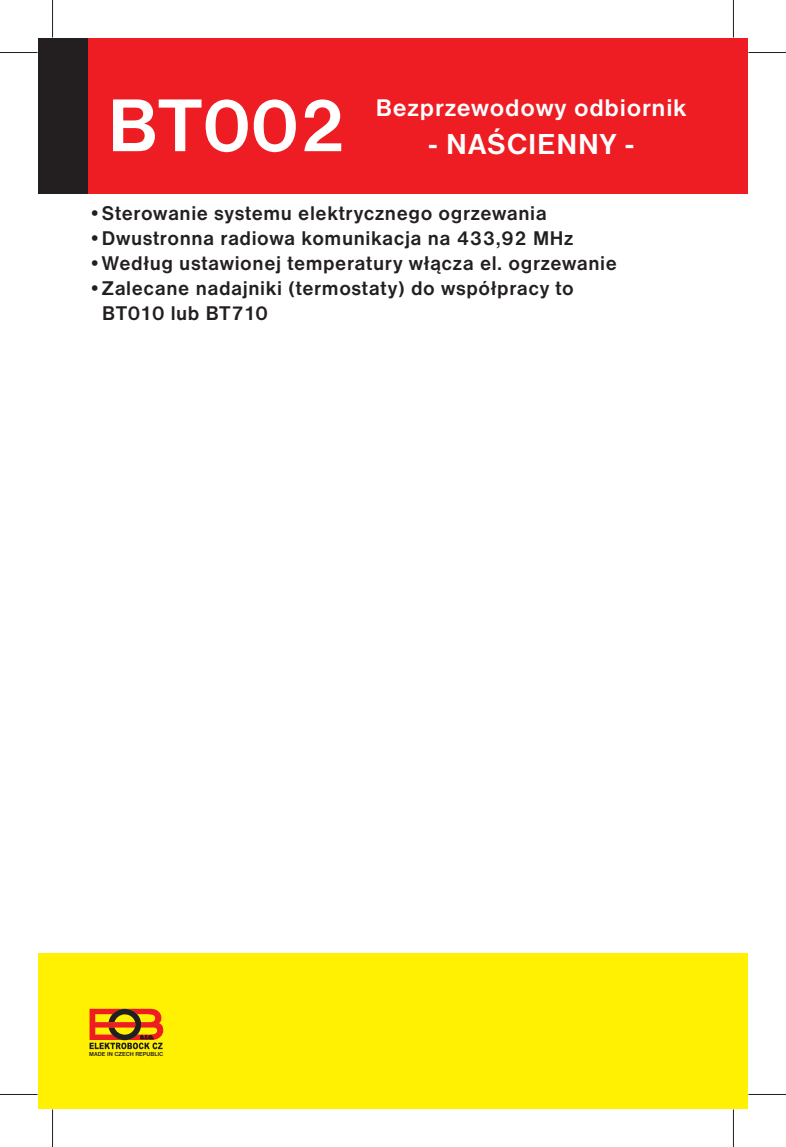
<style>
.page{position:relative;width:786px;height:1147px;background:#fff}
.page>*{position:absolute;margin:0;border:0;box-sizing:border-box;transform-origin:0 0}
.t1{font:700 77.5px "Nimbus Sans DOT";color:#fff}
.t2{font:700 30px "Nimbus Sans DOT";letter-spacing:.03em;color:#fff}
.t3{font:700 25px "Nimbus Sans DOT";letter-spacing:.03em;color:#fff}
.t4{font:700 20.5px/25px "Nimbus Sans DOT";letter-spacing:.03em;color:#231f20}
.t5{font:700 6px "Nimbus Sans DOT";color:#231f20}
</style>
<div class="page">
<div style="left:67px;top:38px;width:680px;height:156px;background:#ee1d23"></div>
<div style="left:38px;top:952px;width:709px;height:156px;background:#fff101"></div>
<div style="left:38px;top:38px;width:50px;height:156px;background:#231f20"></div>
<svg style="left:89px;top:1009px;width:74px;height:40px"></svg>
<hr style="left:0;top:52px;width:38px;height:1px;background:#231f20">
<hr style="left:748px;top:52px;width:37px;height:1px;background:#231f20">
<hr style="left:0;top:1094px;width:38px;height:1px;background:#231f20">
<hr style="left:748px;top:1094px;width:37px;height:1px;background:#231f20">
<hr style="left:52px;top:0;width:1px;height:38px;background:#231f20">
<hr style="left:52px;top:1109px;width:1px;height:38px;background:#231f20">
<hr style="left:732px;top:0;width:1px;height:38px;background:#231f20">
<hr style="left:732px;top:1109px;width:1px;height:38px;background:#231f20">
<h1 class="t1" style="left:107px;top:98px;width:241px">BT002</h1>
<p class="t3" style="left:376px;top:99px;width:312px">Bezprzewodowy odbiornik</p>
<h2 class="t2" style="left:429px;top:133px;width:206px">- NAŚCIENNY -</h2>
<p class="t4" style="left:88px;top:202px;width:460px">•Sterowanie systemu elektrycznego ogrzewania</p>
<p class="t4" style="left:88px;top:227px;width:487px">•Dwustronna radiowa komunikacja na 433,92 MHz</p>
<p class="t4" style="left:88px;top:252px;width:530px">•Według ustawionej temperatury włącza el. ogrzewanie</p>
<p class="t4" style="left:102px;top:277px;width:473px;text-indent:-14px">•Zalecane nadajniki (termostaty) do współpracy to<br>BT010 lub BT710</p>
<p class="t5" style="left:89px;top:1051px;width:76px">MADE IN CZECH REPUBLIC</p>
</div>
